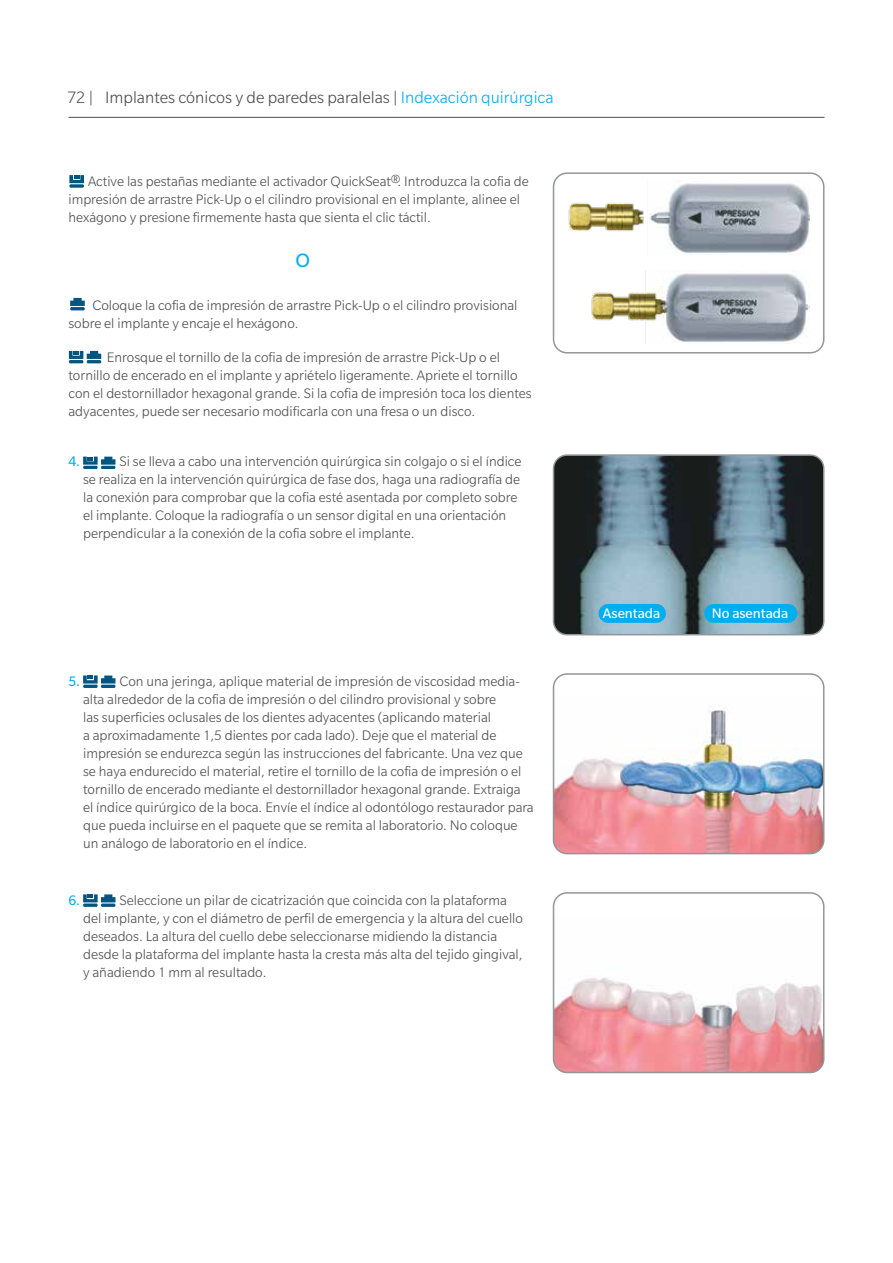
<style>
.page{position:relative;width:893px;height:1263px;background:#fff}
.page>*{position:absolute;margin:0;border:0;box-sizing:border-box;transform-origin:0 0}
.t1{font:21px "Slate Pro";color:#00aeef}
.t2{font:300 18px "Slate Pro";color:#4d4d4f}
.t3{font:300 15px/18px "Slate Pro";color:#4d4d4f}
.t4{font:15px "Slate Pro";color:#fff}
.t5{font:15px "Slate Pro";color:#00aeef}
.s1{color:#00aeef}
</style>
<div class="page">
<img style="left:568px;top:183px;width:241px;height:72px">
<img style="left:591px;top:270px;width:218px;height:74px">
<div style="left:553px;top:172px;width:271px;height:181px;border:2px solid #939598;border-radius:14px"></div>
<svg style="left:69px;top:184px;width:15px;height:4px"></svg>
<svg style="left:69px;top:175px;width:15px;height:8px"></svg>
<svg style="left:70px;top:298px;width:15px;height:8px"></svg>
<hr style="left:70px;top:307px;width:15px;height:3px;background:#005581;border-radius:2px">
<hr style="left:87px;top:360px;width:14px;height:3px;background:#005581">
<hr style="left:69px;top:360px;width:14px;height:3px;background:#005581">
<svg style="left:69px;top:351px;width:32px;height:8px"></svg>
<hr style="left:101px;top:466px;width:14px;height:3px;background:#005581">
<hr style="left:83px;top:466px;width:15px;height:3px;background:#005581">
<svg style="left:83px;top:457px;width:33px;height:8px"></svg>
<img style="left:553px;top:457px;width:271px;height:178px">
<div style="left:553px;top:454px;width:271px;height:181px;border:2px solid #939598;border-radius:14px"></div>
<div style="left:599px;top:604px;width:67px;height:19px;background:#00aeef;border-radius:9px"></div>
<div style="left:704px;top:604px;width:93px;height:19px;background:#00aeef;border-radius:9px"></div>
<hr style="left:101px;top:685px;width:14px;height:3px;background:#005581">
<hr style="left:83px;top:685px;width:15px;height:3px;background:#005581">
<svg style="left:83px;top:675px;width:33px;height:8px"></svg>
<img style="left:553px;top:708px;width:271px;height:145px">
<div style="left:553px;top:673px;width:271px;height:181px;border:2px solid #939598;border-radius:14px"></div>
<svg style="left:101px;top:903px;width:14px;height:4px"></svg>
<svg style="left:83px;top:903px;width:15px;height:4px"></svg>
<svg style="left:83px;top:894px;width:33px;height:8px"></svg>
<img style="left:553px;top:977px;width:271px;height:95px">
<div style="left:553px;top:892px;width:271px;height:181px;border:2px solid #939598;border-radius:14px"></div>
<hr style="left:68px;top:117px;width:756px;height:1px;background:#4d4d4f">
<p class="t2" style="left:67px;top:88px;width:488px">72 | Implantes cónicos y de paredes paralelas | <span class="s1">Indexación quirúrgica</span></p>
<p class="t3" style="left:68px;top:173px;width:462px;text-indent:20px">Active las pestañas mediante el activador QuickSeat®. Introduzca la cofia de impresión de arrastre Pick-Up o el cilindro provisional en el implante, alinee el hexágono y presione firmemente hasta que sienta el clic táctil.</p>
<h1 class="t1" style="left:295px;top:249px;width:16px">O</h1>
<p class="t3" style="left:68px;top:296px;width:451px;text-indent:24px">Coloque la cofia de impresión de arrastre Pick-Up o el cilindro provisional sobre el implante y encaje el hexágono.</p>
<p class="t3" style="left:68px;top:348px;width:465px;text-indent:38px">Enrosque el tornillo de la cofia de impresión de arrastre Pick-Up o el tornillo de encerado en el implante y apriételo ligeramente. Apriete el tornillo con el destornillador hexagonal grande. Si la cofia de impresión toca los dientes adyacentes, puede ser necesario modificarla con una fresa o un disco.</p>
<p class="t5" style="left:68px;top:454px;width:13px">4.</p>
<p class="t3" style="left:83px;top:453px;width:440px;text-indent:36px">Si se lleva a cabo una intervención quirúrgica sin colgajo o si el índice se realiza en la intervención quirúrgica de fase dos, haga una radiografía de la conexión para comprobar que la cofia esté asentada por completo sobre el implante. Coloque la radiografía o un sensor digital en una orientación perpendicular a la conexión de la cofia sobre el implante.</p>
<p class="t5" style="left:68px;top:673px;width:13px">5.</p>
<p class="t3" style="left:83px;top:672px;width:452px;text-indent:36px">Con una jeringa, aplique material de impresión de viscosidad media&shy;alta alrededor de la cofia de impresión o del cilindro provisional y sobre<br>las superficies oclusales de los dientes adyacentes (aplicando material<br>a aproximadamente 1,5 dientes por cada lado). Deje que el material de impresión se endurezca según las instrucciones del fabricante. Una vez que se haya endurecido el material, retire el tornillo de la cofia de impresión o el tornillo de encerado mediante el destornillador hexagonal grande. Extraiga el índice quirúrgico de la boca. Envíe el índice al odontólogo restaurador para que pueda incluirse en el paquete que se remita al laboratorio. No coloque un análogo de laboratorio en el índice.</p>
<p class="t5" style="left:68px;top:892px;width:13px">6.</p>
<p class="t3" style="left:83px;top:891px;width:441px;text-indent:36px">Seleccione un pilar de cicatrización que coincida con la plataforma del implante, y con el diámetro de perfil de emergencia y la altura del cuello deseados. La altura del cuello debe seleccionarse midiendo la distancia desde la plataforma del implante hasta la cresta más alta del tejido gingival, y añadiendo 1 mm al resultado.</p>
<p class="t4" style="left:603px;top:606px;width:59px">Asentada</p>
<p class="t4" style="left:712px;top:606px;width:78px">No asentada</p>
</div>
